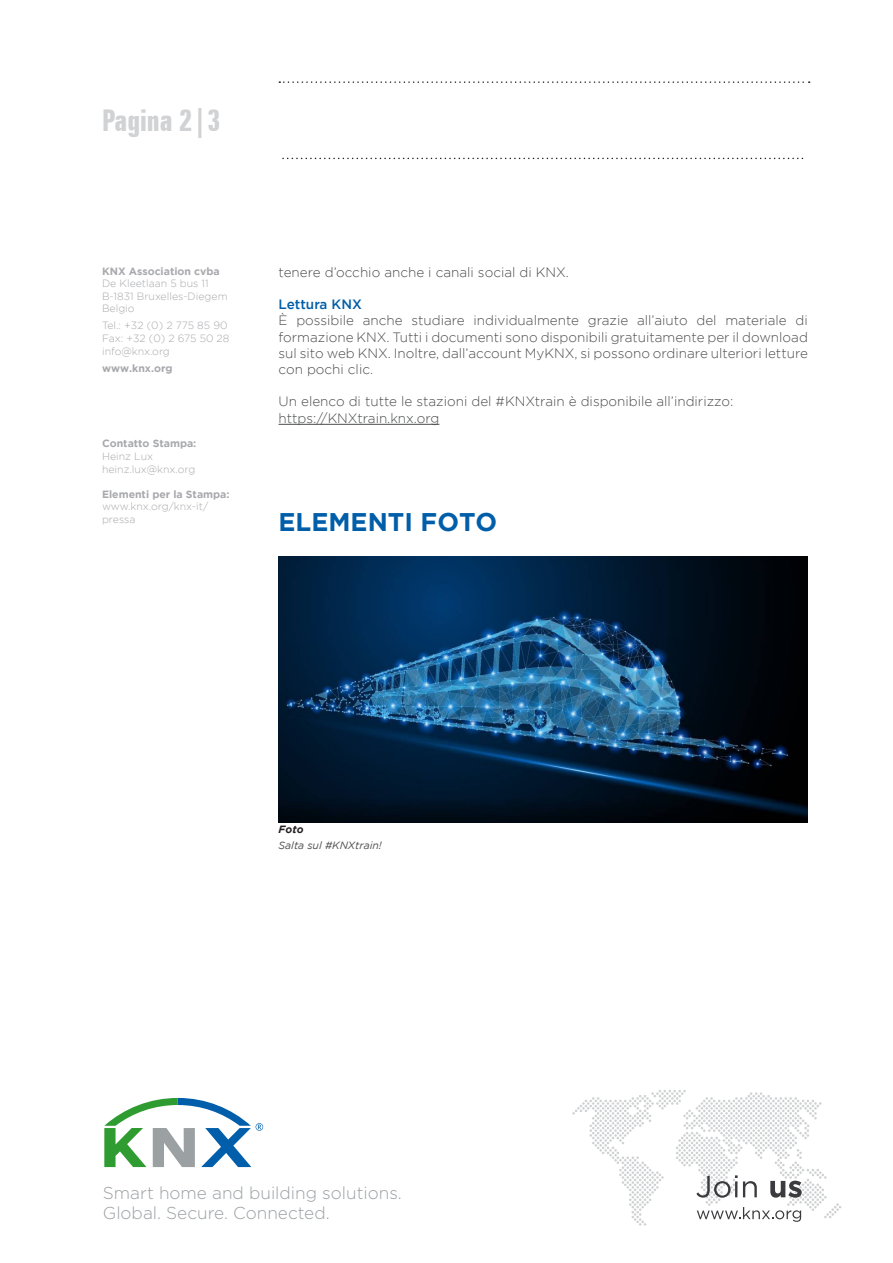
<style>
.page{position:relative;width:893px;height:1263px;background:#fff}
.page>*{position:absolute;margin:0;border:0;box-sizing:border-box;transform-origin:0 0}
.t1{font:700 extra-condensed 30px "Zurich BT";color:#d1d2d4}
.t2{font:700 25.5px "Gotham";color:#005ea9}
.t3{font:300 17.25px/20.4px "Gotham";color:#9ba0a3}
.t4{font:300 13.5px/16.2px "Gotham";color:#4b4c4d;text-align:justify}
.t5{font:500 13.5px "Gotham";color:#005ea9}
.t6{font:300 10.5px/12.6px "Gotham";color:#a8a9ad}
.t7{font:700 10.5px "Gotham";color:#a8a9ad}
.t8{font:italic 10.5px "Gotham";color:#4b4c4d}
.t9{font:italic 700 10.5px "Gotham";color:#231f20}
</style>
<div class="page">
<svg style="left:283px;top:158px;width:521px;height:1px"></svg>
<svg style="left:279px;top:81px;width:531px;height:2px"></svg>
<svg style="left:104px;top:1098px;width:159px;height:69px"></svg>
<svg style="left:572px;top:1090px;width:269px;height:135px"></svg>
<hr style="left:279px;top:424px;width:160px;height:1px;background:#4b4c4d">
<img style="left:279px;top:556px;width:529px;height:266px">
<h1 class="t1" style="left:102px;top:103px;width:120px">Pagina 2|3</h1>
<p class="t7" style="left:102px;top:265px;width:119px">KNX Association cvba</p>
<p class="t6" style="left:102px;top:277px;width:127px">De Kleetlaan 5 bus 11<br>B-1831 Bruxelles-Diegem<br>Belgio</p>
<p class="t6" style="left:102px;top:319px;width:129px">Tel.: +32 (0) 2 775 85 90<br>Fax: +32 (0) 2 675 50 28 info@knx.org</p>
<p class="t7" style="left:102px;top:362px;width:72px">www.knx.org</p>
<p class="t7" style="left:102px;top:437px;width:96px">Contatto Stampa:</p>
<p class="t6" style="left:102px;top:450px;width:95px">Heinz Lux heinz.lux@knx.org</p>
<p class="t7" style="left:102px;top:488px;width:129px">Elementi per la Stampa:</p>
<p class="t6" style="left:102px;top:500px;width:108px">www.knx.org/knx-it/ pressa</p>
<p class="t4" style="left:279px;top:264px;width:292px">tenere d’occhio anche i canali social di KNX.</p>
<p class="t5" style="left:279px;top:297px;width:85px">Lettura KNX</p>
<p class="t4" style="left:279px;top:312px;width:531px">È possibile anche studiare individualmente grazie all’aiuto del materiale di formazione KNX. Tutti i documenti sono disponibili gratuitamente per il download sul sito web KNX. Inoltre, dall’account MyKNX, si possono ordinare ulteriori letture con pochi clic.</p>
<p class="t4" style="left:279px;top:393px;width:456px">Un elenco di tutte le stazioni del #KNXtrain è disponibile all’indirizzo: https://KNXtrain.knx.org</p>
<h2 class="t2" style="left:279px;top:507px;width:220px">ELEMENTI FOTO</h2>
<p class="t9" style="left:279px;top:823px;width:27px">Foto</p>
<p class="t8" style="left:279px;top:840px;width:105px">Salta sul #KNXtrain!</p>
<p class="t3" style="left:103px;top:1182px;width:300px">Smart home and building solutions.<br>Global. Secure. Connected.</p>
</div>
